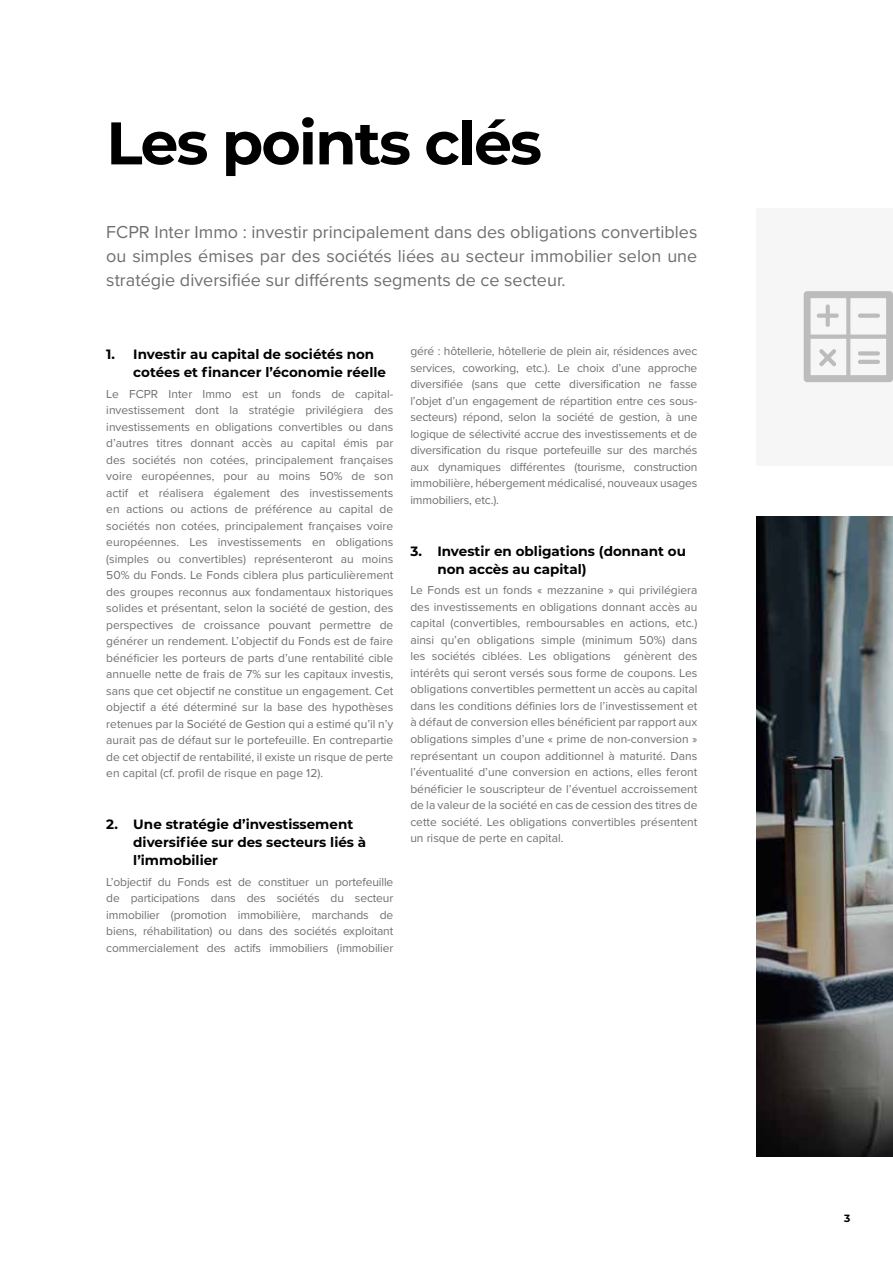
<style>
.page{position:relative;width:893px;height:1263px;background:#fff}
.page>*{position:absolute;margin:0;border:0;box-sizing:border-box;transform-origin:0 0}
.t1{font:700 60px "Montserrat";letter-spacing:-.03em;color:#000}
.t2{font:18px/24px "Proxima Nova";color:#706f6f;text-align:justify}
.t3{font:700 13.5px/18px "Montserrat";color:#000}
.t4{font:12px/16.5px "Proxima Nova";letter-spacing:-.01em;color:#706f6f;text-align:justify}
.t5{font:700 10.5px "Montserrat";color:#000}
</style>
<div class="page">
<div style="left:757px;top:208px;width:136px;height:258px;background:#f6f6f6"></div>
<svg style="left:804px;top:291px;width:89px;height:91px"></svg>
<img style="left:757px;top:517px;width:136px;height:640px">
<h1 class="t1" style="left:106px;top:100px;width:437px">Les points clés</h1>
<h2 class="t2" style="left:106px;top:219px;width:593px">FCPR Inter Immo : investir principalement dans des obligations convertibles ou simples émises par des sociétés liées au secteur immobilier selon une stratégie diversifiée sur différents segments de ce secteur.</h2>
<p class="t3" style="left:133px;top:344px;width:254px;text-indent:-27px">1. Investir au capital de sociétés non cotées et financer l’économie réelle</p>
<p class="t4" style="left:106px;top:385px;width:289px">Le FCPR Inter Immo est un fonds de capital&shy;investissement dont la stratégie privilégiera des investissements en obligations convertibles ou dans d’autres titres donnant accès au capital émis par des sociétés non cotées, principalement françaises voire européennes, pour au moins 50% de son actif et réalisera également des investissements en actions ou actions de préférence au capital de sociétés non cotées, principalement françaises voire européennes. Les investissements en obligations (simples ou convertibles) représenteront au moins 50% du Fonds. Le Fonds ciblera plus particulièrement des groupes reconnus aux fondamentaux historiques solides et présentant, selon la société de gestion, des perspectives de croissance pouvant permettre de générer un rendement. L’objectif du Fonds est de faire bénéficier les porteurs de parts d’une rentabilité cible annuelle nette de frais de 7% sur les capitaux investis, sans que cet objectif ne constitue un engagement. Cet objectif a été déterminé sur la base des hypothèses retenues par la Société de Gestion qui a estimé qu’il n’y aurait pas de défaut sur le portefeuille. En contrepartie de cet objectif de rentabilité, il existe un risque de perte en capital (cf. profil de risque en page 12).</p>
<p class="t3" style="left:133px;top:815px;width:234px;text-indent:-27px">2. Une stratégie d’investissement diversifiée sur des secteurs liés à l’immobilier</p>
<p class="t4" style="left:106px;top:873px;width:289px">L’objectif du Fonds est de constituer un portefeuille de participations dans des sociétés du secteur immobilier (promotion immobilière, marchands de biens, réhabilitation) ou dans des sociétés exploitant commercialement des actifs immobiliers (immobilier</p>
<p class="t4" style="left:410px;top:342px;width:289px">géré : hôtellerie, hôtellerie de plein air, résidences avec services, coworking, etc.). Le choix d’une approche diversifiée (sans que cette diversification ne fasse l’objet d’un engagement de répartition entre ces sous&shy;secteurs) répond, selon la société de gestion, à une logique de sélectivité accrue des investissements et de diversification du risque portefeuille sur des marchés aux dynamiques différentes (tourisme, construction immobilière, hébergement médicalisé, nouveaux usages immobiliers, etc.).</p>
<p class="t3" style="left:437px;top:541px;width:250px;text-indent:-27px">3. Investir en obligations (donnant ou non accès au capital)</p>
<p class="t4" style="left:410px;top:582px;width:289px">Le Fonds est un fonds « mezzanine » qui privilégiera des investissements en obligations donnant accès au capital (convertibles, remboursables en actions, etc.) ainsi qu’en obligations simple (minimum 50%) dans les sociétés ciblées. Les obligations génèrent des intérêts qui seront versés sous forme de coupons. Les obligations convertibles permettent un accès au capital dans les conditions définies lors de l’investissement et à défaut de conversion elles bénéficient par rapport aux obligations simples d’une « prime de non-conversion » représentant un coupon additionnel à maturité. Dans l’éventualité d’une conversion en actions, elles feront bénéficier le souscripteur de l’éventuel accroissement de la valeur de la société en cas de cession des titres de cette société. Les obligations convertibles présentent un risque de perte en capital.</p>
<p class="t5" style="left:844px;top:1211px;width:8px">3</p>
</div>
